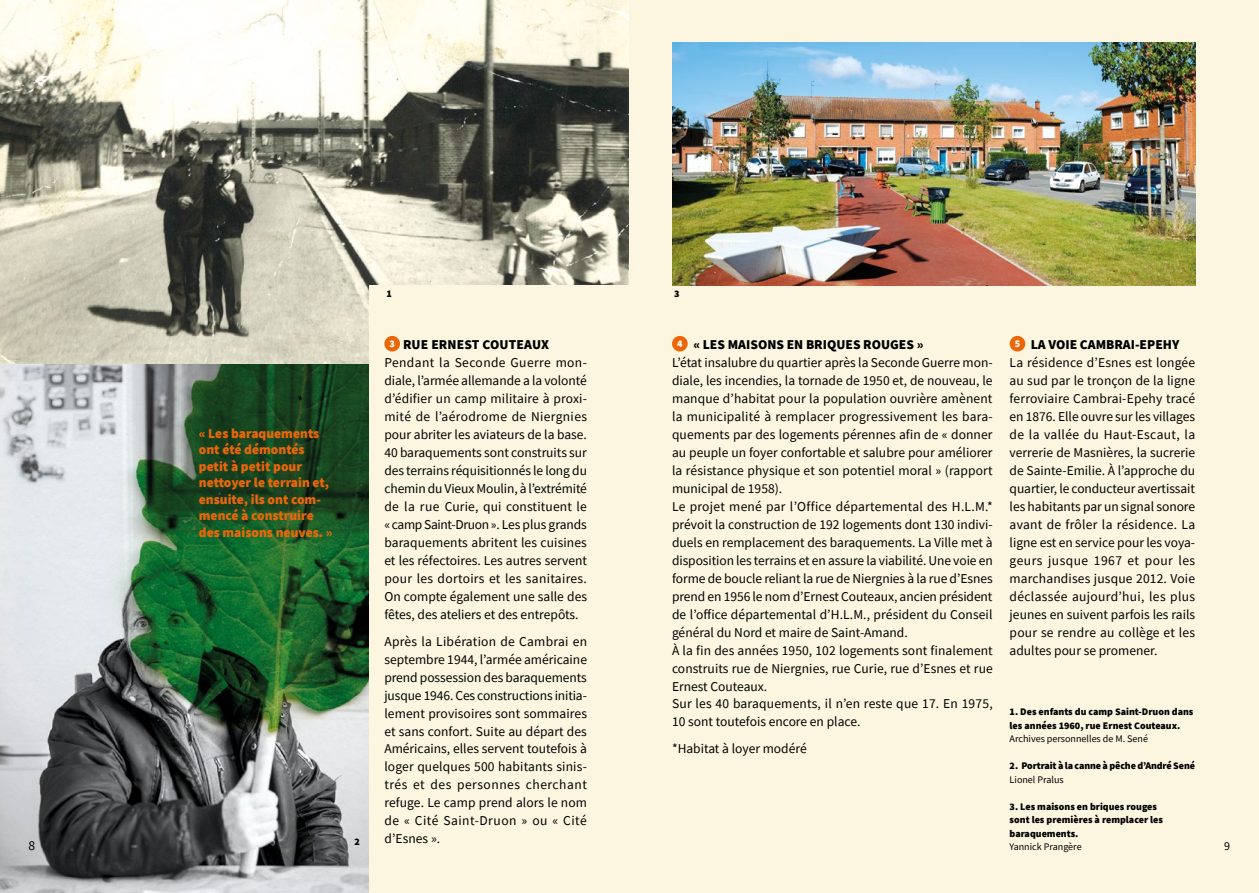
<style>
.page{position:relative;width:1259px;height:893px;background:#fff}
.page>*{position:absolute;margin:0;border:0;box-sizing:border-box;transform-origin:0 0}
.t1{font:13.5px/18px "Source Sans Pro";color:#000}
.t2{font:900 13.5px/16.5px "Source Sans Pro";color:#ec6608}
.t3{font:12px "Source Sans Pro";color:#000}
.t4{font:900 10.05px/13.5px "Source Sans Pro";color:#000}
.t5{font:10.05px "Source Sans Pro";color:#000}
.s1{font-weight:900;font-size:10.05px;color:#fff}
.s2{font-weight:900}
</style>
<div class="page">
<div style="left:629px;top:0;width:630px;height:893px;background:#fcf5e0"></div>
<div style="left:1009px;top:336px;width:16px;height:15px;background:#ec6608;border-radius:50%"></div>
<img style="left:0;top:364px;width:369px;height:529px">
<img style="left:0;top:0;width:629px;height:364px">
<div style="left:369px;top:286px;width:260px;height:607px;background:#fcf5e0"></div>
<div style="left:384px;top:336px;width:16px;height:15px;background:#ec6608;border-radius:50%"></div>
<div style="left:672px;top:336px;width:15px;height:15px;background:#ec6608;border-radius:50%"></div>
<img style="left:672px;top:43px;width:523px;height:243px">
<p class="t4" style="left:386px;top:287px;width:7px">1</p>
<p class="t4" style="left:674px;top:287px;width:7px">3</p>
<p class="t1" style="left:384px;top:335px;width:204px;text-indent:5px"><span class="s1">3</span> <span class="s2">RUE ERNEST COUTEAUX </span>Pendant la Seconde Guerre mon&shy;diale, l’armée allemande a la volonté d’édifier un camp militaire à proxi&shy;mité de l’aérodrome de Niergnies pour abriter les aviateurs de la base.<br>40 baraquements sont construits sur des terrains réquisitionnés le long du chemin du Vieux Moulin, à l’extrémité de la rue Curie, qui constituent le « camp Saint-Druon ». Les plus grands baraquements abritent les cuisines et les réfectoires. Les autres servent pour les dortoirs et les sanitaires.<br>On compte également une salle des fêtes, des ateliers et des entrepôts.</p>
<p class="t1" style="left:384px;top:632px;width:204px;text-align:justify">Après la Libération de Cambrai en septembre 1944, l’armée américaine prend possession des baraquements jusque 1946. Ces constructions initia&shy;lement provisoires sont sommaires et sans confort. Suite au départ des Américains, elles servent toutefois à loger quelques 500 habitants sinis&shy;trés et des personnes cherchant refuge. Le camp prend alors le nom de « Cité Saint-Druon » ou « Cité d’Esnes ».</p>
<p class="t1" style="left:672px;top:335px;width:322px;text-indent:5px"><span class="s1">4</span> <span class="s2">« LES MAISONS EN BRIQUES ROUGES »<br></span>L’état insalubre du quartier après la Seconde Guerre mon&shy;diale, les incendies, la tornade de 1950 et, de nouveau, le manque d’habitat pour la population ouvrière amènent la municipalité à remplacer progressivement les bara&shy;quements par des logements pérennes afin de « donner au peuple un foyer confortable et salubre pour améliorer la résistance physique et son potentiel moral » (rapport municipal de 1958).<br>Le projet mené par l’Office départemental des H.L.M.* prévoit la construction de 192 logements dont 130 indivi&shy;duels en remplacement des baraquements. La Ville met à disposition les terrains et en assure la viabilité. Une voie en forme de boucle reliant la rue de Niergnies à la rue d’Esnes prend en 1956 le nom d’Ernest Couteaux, ancien président de l’office départemental d’H.L.M., président du Conseil général du Nord et maire de Saint-Amand.<br>À la fin des années 1950, 102 logements sont finalement construits rue de Niergnies, rue Curie, rue d’Esnes et rue Ernest Couteaux.<br>Sur les 40 baraquements, il n’en reste que 17. En 1975, 10 sont toutefois encore en place.</p>
<p class="t1" style="left:672px;top:740px;width:136px">*Habitat à loyer modéré</p>
<p class="t1" style="left:1009px;top:335px;width:187px;text-indent:5px"><span class="s1">5</span> <span class="s2">LA VOIE CAMBRAI-EPEHY<br></span>La résidence d’Esnes est longée au sud par le tronçon de la ligne ferroviaire Cambrai-Epehy tracé en 1876. Elle ouvre sur les villages de la vallée du Haut-Escaut, la verrerie de Masnières, la sucrerie de Sainte-Emilie. À l’approche du quartier, le conducteur avertissait les habitants par un signal sonore avant de frôler la résidence. La ligne est en service pour les voya&shy;geurs jusque 1967 et pour les marchandises jusque 2012. Voie déclassée aujourd’hui, les plus jeunes en suivent parfois les rails pour se rendre au collège et les adultes pour se promener.</p>
<p class="t2" style="left:199px;top:425px;width:135px">« Les baraquements ont été démontés petit à petit pour nettoyer le terrain et, ensuite, ils ont com&shy;mencé à construire des maisons neuves. »</p>
<p class="t4" style="left:1009px;top:705px;width:185px">1. Des enfants du camp Saint-Druon dans les années 1960, rue Ernest Couteaux.</p>
<p class="t5" style="left:1009px;top:733px;width:140px">Archives personnelles de M. Sené</p>
<p class="t4" style="left:1009px;top:759px;width:187px">2. Portrait à la canne à pêche d’André Sené</p>
<p class="t5" style="left:1009px;top:773px;width:56px">Lionel Pralus</p>
<p class="t4" style="left:1009px;top:800px;width:155px">3. Les maisons en briques rouges sont les premières à remplacer les baraquements.</p>
<p class="t5" style="left:1009px;top:841px;width:73px">Yannick Prangère</p>
<p class="t4" style="left:355px;top:835px;width:7px">2</p>
<p class="t1" style="left:29px;top:837px;width:8px">8</p>
<p class="t3" style="left:1224px;top:838px;width:7px">9</p>
</div>
